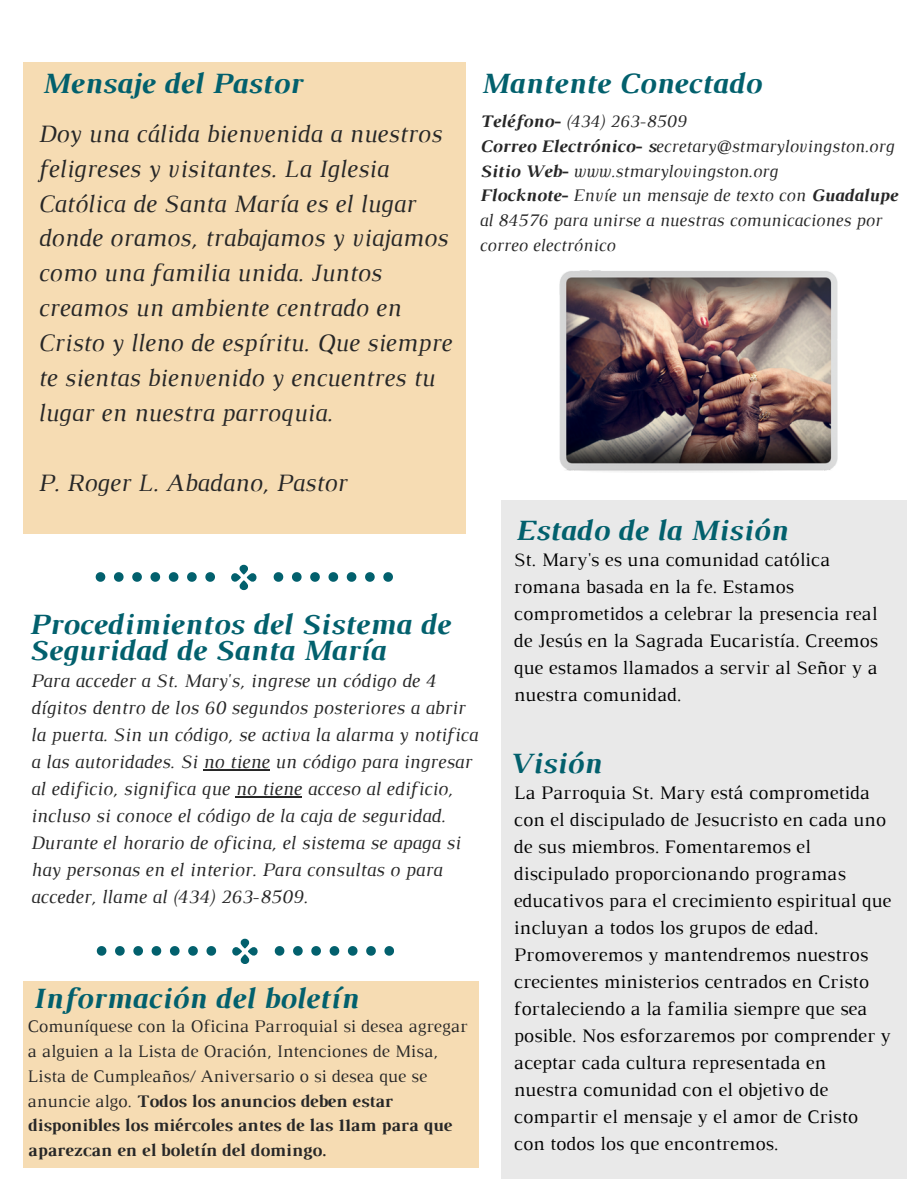
<style>
.page{position:relative;width:918px;height:1188px;background:#fff}
.page>*{position:absolute;margin:0;border:0;box-sizing:border-box;transform-origin:0 0}
.t1{font:italic 700 30px/25.8px "Luthier";color:#02606d}
.t2{font:italic 25.5px/34.8px "Luthier";color:#272727}
.t3{font:19.5px/27px "Luthier";color:#000}
.t4{font:italic 19.5px/27px "Luthier";color:#272727}
.t5{font:18px/24.8px "Luthier";color:#272727}
.t6{font:italic 18px/24.8px "Luthier";color:#272727}
.s1{font-weight:700}
</style>
<div class="page">
<div style="left:23px;top:62px;width:442px;height:471px;background:#f6dcb3"></div>
<div style="left:501px;top:500px;width:406px;height:679px;background:#e9e9e9"></div>
<img style="left:560px;top:271px;width:277px;height:201px">
<hr style="left:203px;top:770px;width:66px;height:1px;background:#272727">
<hr style="left:235px;top:797px;width:66px;height:1px;background:#272727">
<div style="left:23px;top:981px;width:456px;height:187px;background:#f6dcb3"></div>
<svg style="left:232px;top:939px;width:26px;height:25px"></svg>
<svg style="left:207px;top:946px;width:9px;height:10px"></svg>
<svg style="left:188px;top:946px;width:10px;height:10px"></svg>
<svg style="left:170px;top:946px;width:10px;height:10px"></svg>
<svg style="left:152px;top:946px;width:9px;height:10px"></svg>
<svg style="left:133px;top:946px;width:10px;height:10px"></svg>
<svg style="left:115px;top:946px;width:10px;height:10px"></svg>
<svg style="left:97px;top:946px;width:9px;height:10px"></svg>
<svg style="left:384px;top:946px;width:10px;height:10px"></svg>
<svg style="left:366px;top:946px;width:10px;height:10px"></svg>
<svg style="left:348px;top:946px;width:10px;height:10px"></svg>
<svg style="left:330px;top:946px;width:9px;height:10px"></svg>
<svg style="left:311px;top:946px;width:10px;height:10px"></svg>
<svg style="left:293px;top:946px;width:10px;height:10px"></svg>
<svg style="left:275px;top:946px;width:9px;height:10px"></svg>
<svg style="left:231px;top:565px;width:26px;height:25px"></svg>
<svg style="left:205px;top:572px;width:10px;height:10px"></svg>
<svg style="left:187px;top:572px;width:10px;height:10px"></svg>
<svg style="left:169px;top:572px;width:9px;height:10px"></svg>
<svg style="left:151px;top:572px;width:9px;height:10px"></svg>
<svg style="left:132px;top:572px;width:10px;height:10px"></svg>
<svg style="left:114px;top:572px;width:10px;height:10px"></svg>
<svg style="left:96px;top:572px;width:9px;height:10px"></svg>
<svg style="left:383px;top:572px;width:10px;height:10px"></svg>
<svg style="left:365px;top:572px;width:10px;height:10px"></svg>
<svg style="left:347px;top:572px;width:9px;height:10px"></svg>
<svg style="left:329px;top:572px;width:9px;height:10px"></svg>
<svg style="left:310px;top:572px;width:10px;height:10px"></svg>
<svg style="left:292px;top:572px;width:10px;height:10px"></svg>
<svg style="left:274px;top:572px;width:9px;height:10px"></svg>
<h1 class="t1" style="left:40px;top:73px;width:262px">Mensaje del Pastor</h1>
<h2 class="t2" style="left:38px;top:118px;width:415px">Doy una cálida bienvenida a nuestros feligreses y visitantes. La Iglesia Católica de Santa María es el lugar donde oramos, trabajamos y viajamos como una familia unida. Juntos creamos un ambiente centrado en Cristo y lleno de espíritu. Que siempre te sientas bienvenido y encuentres tu lugar en nuestra parroquia.</h2>
<h2 class="t2" style="left:38px;top:467px;width:310px">P. Roger L. Abadano, Pastor</h2>
<h1 class="t1" style="left:479px;top:73px;width:282px">Mantente Conectado</h1>
<p class="t6" style="left:479px;top:110px;width:209px"><span class="s1">Teléfono-</span> (434) 263-8509</p>
<h1 class="t6" style="left:479px;top:135px;width:416px"><span class="s1">Correo Electrónico- s</span>ecretary@stmarylovingston.org</h1>
<p class="t6" style="left:479px;top:160px;width:300px"><span class="s1">Sitio Web-</span> www.stmarylovingston.org</p>
<p class="t6" style="left:479px;top:185px;width:419px"><span class="s1">Flocknote-</span> Envíe un mensaje de texto con <span class="s1">Guadalupe </span>al 84576 para unirse a nuestras comunicaciones por correo electrónico</p>
<p class="t1" style="left:28px;top:614px;width:422px">Procedimientos del Sistema de<br>Seguridad de Santa María</p>
<h1 class="t4" style="left:30px;top:669px;width:449px">Para acceder a St. Mary's, ingrese un código de 4 dígitos dentro de los 60 segundos posteriores a abrir la puerta. Sin un código, se activa la alarma y notifica a las autoridades. Si no tiene un código para ingresar al edificio, significa que no tiene acceso al edificio, incluso si conoce el código de la caja de seguridad.<br>Durante el horario de oficina, el sistema se apaga si hay personas en el interior. Para consultas o para acceder, llame al (434) 263-8509.</h1>
<p class="t1" style="left:32px;top:988px;width:327px">Información del boletín</p>
<p class="t5" style="left:28px;top:1015px;width:442px">Comuníquese con la Oficina Parroquial si desea agregar a alguien a la Lista de Oración, Intenciones de Misa, Lista de Cumpleaños/ Aniversario o si desea que se anuncie algo. <span class="s1">Todos los anuncios deben estar disponibles los miércoles antes de las 11am para que aparezcan en el boletín del domingo.</span></p>
<h1 class="t1" style="left:514px;top:519px;width:273px">Estado de la Misión</h1>
<p class="t3" style="left:514px;top:548px;width:366px">St. Mary's es una comunidad católica romana basada en la fe. Estamos comprometidos a celebrar la presencia real de Jesús en la Sagrada Eucaristía. Creemos que estamos llamados a servir al Señor y a nuestra comunidad.</p>
<p class="t1" style="left:508px;top:753px;width:94px">Visión</p>
<p class="t3" style="left:514px;top:781px;width:379px">La Parroquia St. Mary está comprometida con el discipulado de Jesucristo en cada uno de sus miembros. Fomentaremos el discipulado proporcionando programas educativos para el crecimiento espiritual que incluyan a todos los grupos de edad.</p>
<p class="t3" style="left:514px;top:943px;width:378px">Promoveremos y mantendremos nuestros crecientes ministerios centrados en Cristo fortaleciendo a la familia siempre que sea posible. Nos esforzaremos por comprender y aceptar cada cultura representada en nuestra comunidad con el objetivo de compartir el mensaje y el amor de Cristo con todos los que encontremos.</p>
</div>
